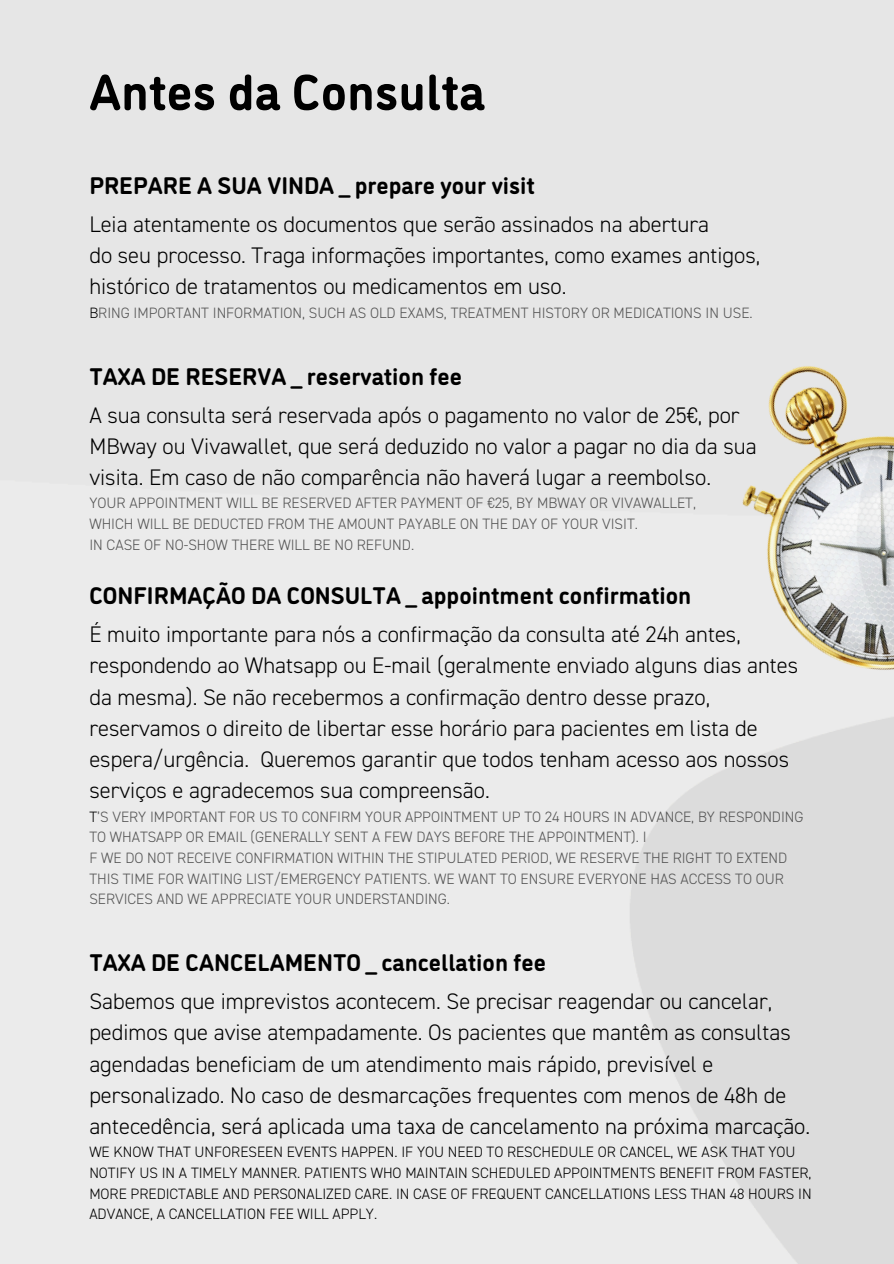
<style>
.page{position:relative;width:894px;height:1264px;background:#fff}
.page>*{position:absolute;margin:0;border:0;box-sizing:border-box;transform-origin:0 0}
.t1{font:700 50.85px "DI Nosaur";color:#000}
.t2{font:700 24px "DI Nosaur";color:#000}
.t3{font:300 22.5px/31.2px "DIN2014";color:#000}
.t4{font:300 15px/20.5px "DIN2014";color:#545454}
.t5{font:300 15px/20.7px "DIN2014";color:#000}
.s1{color:#000}
</style>
<div class="page">
<img style="left:626px;top:273px;width:267px;height:486px">
<h2 class="t1" style="left:89px;top:52px;width:397px">Antes da Consulta</h2>
<p class="t2" style="left:89px;top:166px;width:447px">PREPARE A SUA VINDA _ prepare your visit</p>
<h1 class="t3" style="left:89px;top:210px;width:672px">Leia atentamente os documentos que serão assinados na abertura<br>do seu processo. Traga informações importantes, como exames antigos, histórico de tratamentos ou medicamentos em uso.</h1>
<h1 class="t4" style="left:89px;top:303px;width:664px"><span class="s1">B</span>RING IMPORTANT INFORMATION, SUCH AS OLD EXAMS, TREATMENT HISTORY OR MEDICATIONS IN USE.</h1>
<h2 class="t2" style="left:89px;top:357px;width:374px">TAXA DE RESERVA _ reservation fee</h2>
<h3 class="t3" style="left:89px;top:401px;width:651px">A sua consulta será reservada após o pagamento no valor de 25€, por</h3>
<h2 class="t3" style="left:89px;top:432px;width:668px">MBway ou Vivawallet, que será deduzido no valor a pagar no dia da sua</h2>
<p class="t3" style="left:89px;top:463px;width:623px">visita. Em caso de não comparência não haverá lugar a reembolso.</p>
<p class="t4" style="left:89px;top:494px;width:608px">YOUR APPOINTMENT WILL BE RESERVED AFTER PAYMENT OF €25, BY MBWAY OR VIVAWALLET,</p>
<p class="t4" style="left:89px;top:514px;width:550px">WHICH WILL BE DEDUCTED FROM THE AMOUNT PAYABLE ON THE DAY OF YOUR VISIT.</p>
<p class="t4" style="left:89px;top:535px;width:326px">IN CASE OF NO-SHOW THERE WILL BE NO REFUND.</p>
<p class="t2" style="left:89px;top:576px;width:603px">CONFIRMAÇÃO DA CONSULTA _ appointment confirmation</p>
<p class="t3" style="left:89px;top:620px;width:710px">É muito importante para nós a confirmação da consulta até 24h antes, respondendo ao Whatsapp ou E-mail (geralmente enviado alguns dias antes da mesma). Se não recebermos a confirmação dentro desse prazo, reservamos o direito de libertar esse horário para pacientes em lista de espera/urgência. Queremos garantir que todos tenham acesso aos nossos serviços e agradecemos sua compreensão.</p>
<p class="t4" style="left:89px;top:807px;width:715px"><span class="s1">T</span>’S VERY IMPORTANT FOR US TO CONFIRM YOUR APPOINTMENT UP TO 24 HOURS IN ADVANCE, BY RESPONDING TO WHATSAPP OR EMAIL (GENERALLY SENT A FEW DAYS BEFORE THE APPOINTMENT). I<br>F WE DO NOT RECEIVE CONFIRMATION WITHIN THE STIPULATED PERIOD, WE RESERVE THE RIGHT TO EXTEND THIS TIME FOR WAITING LIST/EMERGENCY PATIENTS. WE WANT TO ENSURE EVERYONE HAS ACCESS TO OUR SERVICES AND WE APPRECIATE YOUR UNDERSTANDING.</p>
<h2 class="t2" style="left:89px;top:943px;width:458px">TAXA DE CANCELAMENTO _ cancellation fee</h2>
<h3 class="t3" style="left:89px;top:987px;width:722px">Sabemos que imprevistos acontecem. Se precisar reagendar ou cancelar, pedimos que avise atempadamente. Os pacientes que mantêm as consultas agendadas beneficiam de um atendimento mais rápido, previsível e personalizado. No caso de desmarcações frequentes com menos de 48h de antecedência, será aplicada uma taxa de cancelamento na próxima marcação.</h3>
<h3 class="t5" style="left:89px;top:1142px;width:723px">WE KNOW THAT UNFORESEEN EVENTS HAPPEN. IF YOU NEED TO RESCHEDULE OR CANCEL, WE ASK THAT YOU NOTIFY US IN A TIMELY MANNER. PATIENTS WHO MAINTAIN SCHEDULED APPOINTMENTS BENEFIT FROM FASTER, MORE PREDICTABLE AND PERSONALIZED CARE. IN CASE OF FREQUENT CANCELLATIONS LESS THAN 48 HOURS IN ADVANCE, A CANCELLATION FEE WILL APPLY.</h3>
</div>
